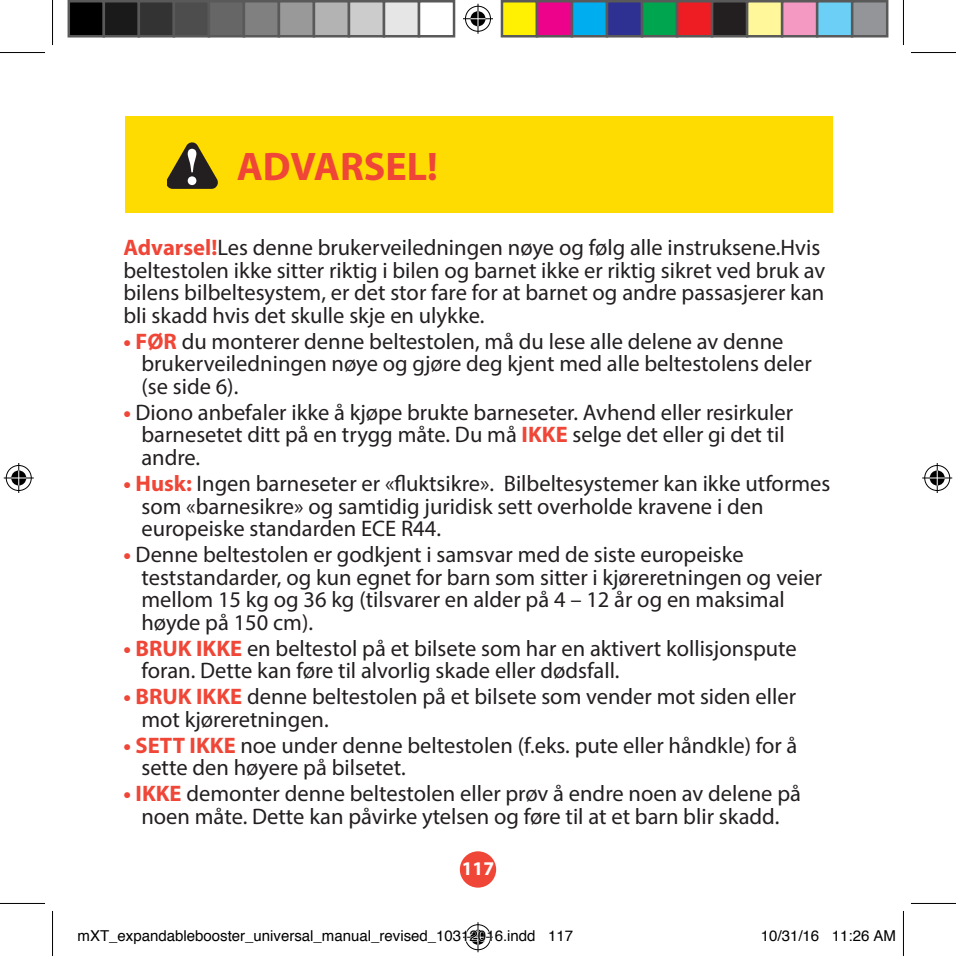
<style>
.page{position:relative;width:956px;height:956px;background:#fff}
.page>*{position:absolute;margin:0;border:0;box-sizing:border-box;transform-origin:0 0}
.t1{font:700 40px "Myriad Pro";color:#ef4637}
.t2{font:22.5px/22.5px "Myriad Pro";color:#231f20}
.t3{font:700 19.5px "Myriad Pro";color:#fff}
.t4{font:15px "Helvetica";color:#000}
.s1{font-weight:700;color:#ef4637}
</style>
<div class="page">
<div style="left:460px;top:851px;width:36px;height:36px;background:#ef4637;border-radius:50%"></div>
<div style="left:125px;top:116px;width:707px;height:97px;background:#ffdc01"></div>
<svg style="left:167px;top:142px;width:51px;height:47px"></svg>
<hr style="left:0;top:52px;width:45px;height:1px;background:#000">
<hr style="left:910px;top:52px;width:45px;height:1px;background:#000">
<hr style="left:0;top:902px;width:45px;height:1px;background:#000">
<hr style="left:910px;top:902px;width:45px;height:1px;background:#000">
<hr style="left:52px;top:0;width:1px;height:45px;background:#000">
<hr style="left:52px;top:910px;width:1px;height:45px;background:#000">
<hr style="left:902px;top:0;width:1px;height:45px;background:#000">
<hr style="left:902px;top:910px;width:1px;height:45px;background:#000">
<div style="left:464px;top:5px;width:28px;height:28px;border:3px solid #fff;border-radius:50%"></div>
<hr style="left:463px;top:17px;width:30px;height:3px;background:#fff">
<hr style="left:476px;top:4px;width:3px;height:30px;background:#fff">
<div style="left:469px;top:10px;width:18px;height:18px;border:3px solid #fff;border-radius:50%"></div>
<div style="left:465px;top:6px;width:26px;height:26px;border:1px solid #000;border-radius:50%"></div>
<hr style="left:463px;top:18px;width:30px;height:1px;background:#000">
<hr style="left:477px;top:4px;width:1px;height:30px;background:#000">
<svg style="left:470px;top:11px;width:15px;height:15px"></svg>
<div style="left:464px;top:923px;width:28px;height:28px;border:3px solid #fff;border-radius:50%"></div>
<hr style="left:476px;top:922px;width:3px;height:30px;background:#fff">
<div style="left:469px;top:928px;width:18px;height:18px;border:3px solid #fff;border-radius:50%"></div>
<div style="left:465px;top:924px;width:26px;height:25px;border:1px solid #000;border-radius:50%"></div>
<hr style="left:477px;top:922px;width:1px;height:30px;background:#000">
<div style="left:5px;top:464px;width:28px;height:28px;border:3px solid #fff;border-radius:50%"></div>
<hr style="left:4px;top:476px;width:30px;height:3px;background:#fff">
<hr style="left:17px;top:463px;width:3px;height:30px;background:#fff">
<div style="left:10px;top:469px;width:18px;height:18px;border:3px solid #fff;border-radius:50%"></div>
<div style="left:6px;top:465px;width:26px;height:26px;border:1px solid #000;border-radius:50%"></div>
<hr style="left:4px;top:477px;width:30px;height:1px;background:#000">
<hr style="left:18px;top:463px;width:1px;height:30px;background:#000">
<svg style="left:11px;top:470px;width:15px;height:15px"></svg>
<div style="left:923px;top:464px;width:28px;height:28px;border:3px solid #fff;border-radius:50%"></div>
<hr style="left:922px;top:476px;width:30px;height:3px;background:#fff">
<hr style="left:935px;top:463px;width:3px;height:30px;background:#fff">
<div style="left:928px;top:469px;width:18px;height:18px;border:3px solid #fff;border-radius:50%"></div>
<div style="left:924px;top:465px;width:25px;height:26px;border:1px solid #000;border-radius:50%"></div>
<hr style="left:922px;top:477px;width:30px;height:1px;background:#000">
<hr style="left:936px;top:463px;width:1px;height:30px;background:#000">
<svg style="left:929px;top:470px;width:15px;height:15px"></svg>
<div style="left:69px;top:1px;width:35px;height:35px;background:#000"></div>
<div style="left:68px;top:0;width:37px;height:37px;border:2px solid #595959"></div>
<div style="left:104px;top:1px;width:35px;height:35px;background:#1a1a1a"></div>
<div style="left:102px;top:0;width:38px;height:37px;border:2px solid #595959"></div>
<div style="left:139px;top:1px;width:35px;height:35px;background:#333"></div>
<div style="left:138px;top:0;width:37px;height:37px;border:2px solid #595959"></div>
<div style="left:174px;top:1px;width:35px;height:35px;background:#4d4d4d"></div>
<div style="left:172px;top:0;width:38px;height:37px;border:2px solid #595959"></div>
<div style="left:209px;top:1px;width:35px;height:35px;background:#666"></div>
<div style="left:208px;top:0;width:37px;height:37px;border:2px solid #595959"></div>
<div style="left:244px;top:1px;width:35px;height:35px;background:#808080"></div>
<div style="left:242px;top:0;width:38px;height:37px;border:2px solid #595959"></div>
<div style="left:279px;top:1px;width:35px;height:35px;background:#999"></div>
<div style="left:278px;top:0;width:37px;height:37px;border:2px solid #595959"></div>
<div style="left:314px;top:1px;width:35px;height:35px;background:#b3b3b3"></div>
<div style="left:312px;top:0;width:38px;height:37px;border:2px solid #595959"></div>
<div style="left:349px;top:1px;width:35px;height:35px;background:#ccc"></div>
<div style="left:348px;top:0;width:37px;height:37px;border:2px solid #595959"></div>
<div style="left:384px;top:1px;width:35px;height:35px;background:#e6e6e6"></div>
<div style="left:382px;top:0;width:38px;height:37px;border:2px solid #595959"></div>
<div style="left:418px;top:0;width:37px;height:37px;border:2px solid #595959"></div>
<div style="left:502px;top:1px;width:35px;height:35px;background:#fff101"></div>
<div style="left:500px;top:0;width:38px;height:37px;border:2px solid #595959"></div>
<div style="left:537px;top:1px;width:35px;height:35px;background:#ed028c"></div>
<div style="left:535px;top:0;width:38px;height:37px;border:2px solid #595959"></div>
<div style="left:572px;top:1px;width:35px;height:35px;background:#00aeef"></div>
<div style="left:570px;top:0;width:38px;height:37px;border:2px solid #595959"></div>
<div style="left:607px;top:1px;width:35px;height:35px;background:#2e3092"></div>
<div style="left:605px;top:0;width:38px;height:37px;border:2px solid #595959"></div>
<div style="left:642px;top:1px;width:35px;height:35px;background:#00a54f"></div>
<div style="left:640px;top:0;width:38px;height:37px;border:2px solid #595959"></div>
<div style="left:677px;top:1px;width:35px;height:35px;background:#ee1d23"></div>
<div style="left:675px;top:0;width:38px;height:37px;border:2px solid #595959"></div>
<div style="left:712px;top:1px;width:35px;height:35px;background:#231f20"></div>
<div style="left:710px;top:0;width:38px;height:37px;border:2px solid #595959"></div>
<div style="left:747px;top:1px;width:35px;height:35px;background:#fff79a"></div>
<div style="left:745px;top:0;width:38px;height:37px;border:2px solid #595959"></div>
<div style="left:782px;top:1px;width:35px;height:35px;background:#f499c2"></div>
<div style="left:780px;top:0;width:38px;height:37px;border:2px solid #595959"></div>
<div style="left:817px;top:1px;width:35px;height:35px;background:#6bcff6"></div>
<div style="left:815px;top:0;width:38px;height:37px;border:2px solid #595959"></div>
<div style="left:852px;top:1px;width:35px;height:35px;background:#939598"></div>
<div style="left:850px;top:0;width:38px;height:37px;border:2px solid #595959"></div>
<svg style="left:463px;top:929px;width:30px;height:16px"></svg>
<h1 class="t1" style="left:237px;top:140px;width:203px">ADVARSEL!</h1>
<p class="t2" style="left:123px;top:236px;width:703px"><span class="s1">Advarsel!</span>Les denne brukerveiledningen nøye og følg alle instruksene.Hvis beltestolen ikke sitter riktig i bilen og barnet ikke er riktig sikret ved bruk av bilens bilbeltesystem, er det stor fare for at barnet og andre passasjerer kan bli skadd hvis det skulle skje en ulykke.</p>
<p class="t2" style="left:141px;top:330px;width:671px;text-indent:-18px"><span class="s1">• FØR</span> du monterer denne beltestolen, må du lese alle delene av denne brukerveiledningen nøye og gjøre deg kjent med alle beltestolens deler (se side 6).</p>
<p class="t2" style="left:141px;top:401px;width:653px;text-indent:-18px"><span class="s1">•</span> Diono anbefaler ikke å kjøpe brukte barneseter. Avhend eller resirkuler barnesetet ditt på en trygg måte. Du må <span class="s1">IKKE</span> selge det eller gi det til andre.</p>
<p class="t2" style="left:141px;top:472px;width:690px;text-indent:-18px"><span class="s1">• Husk:</span> Ingen barneseter er «fluktsikre». Bilbeltesystemer kan ikke utformes som «barnesikre» og samtidig juridisk sett overholde kravene i den europeiske standarden ECE R44.</p>
<p class="t2" style="left:141px;top:543px;width:682px;text-indent:-18px"><span class="s1">•</span> Denne beltestolen er godkjent i samsvar med de siste europeiske teststandarder, og kun egnet for barn som sitter i kjøreretningen og veier mellom 15 kg og 36 kg (tilsvarer en alder på 4 – 12 år og en maksimal høyde på 150 cm).</p>
<p class="t2" style="left:141px;top:636px;width:657px;text-indent:-18px"><span class="s1">• BRUK IKKE</span> en beltestol på et bilsete som har en aktivert kollisjonspute foran. Dette kan føre til alvorlig skade eller dødsfall.</p>
<p class="t2" style="left:141px;top:685px;width:656px;text-indent:-18px"><span class="s1">• BRUK IKKE</span> denne beltestolen på et bilsete som vender mot siden eller mot kjøreretningen.</p>
<p class="t2" style="left:141px;top:733px;width:657px;text-indent:-18px"><span class="s1">• SETT IKKE</span> noe under denne beltestolen (f.eks. pute eller håndkle) for å sette den høyere på bilsetet.</p>
<p class="t2" style="left:123px;top:782px;width:679px;text-align:center"><span class="s1">• IKKE</span> demonter denne beltestolen eller prøv å endre noen av delene på noen måte. Dette kan påvirke ytelsen og føre til at et barn blir skadd.</p>
<p class="t3" style="left:461px;top:855px;width:34px">117</p>
<p class="t4" style="left:78px;top:924px;width:497px">mXT_expandablebooster_universal_manual_revised_10312016.indd 117</p>
<p class="t4" style="left:760px;top:924px;width:137px">10/31/16 11:26 AM</p>
</div>
